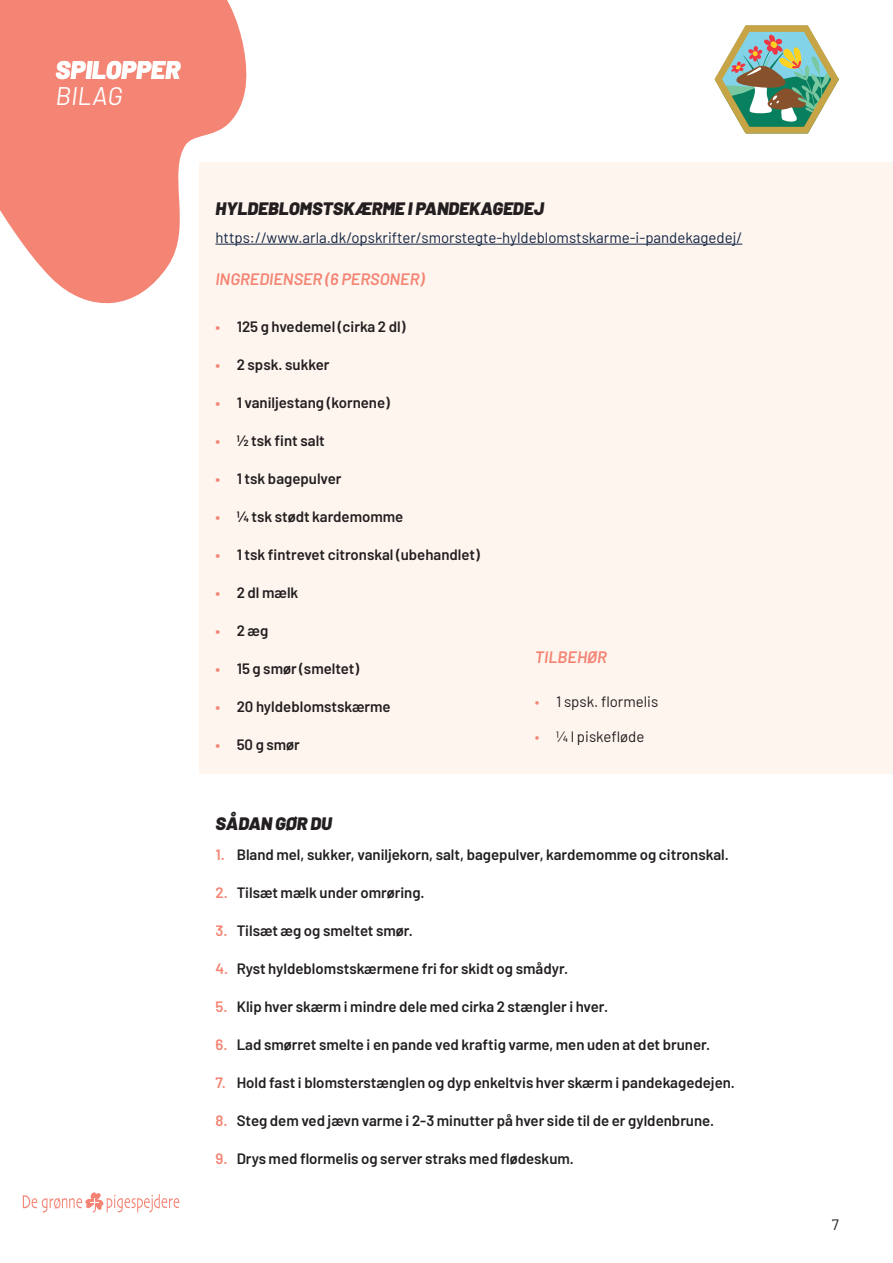
<style>
.page{position:relative;width:893px;height:1263px;background:#fff}
.page>*{position:absolute;margin:0;border:0;box-sizing:border-box;transform-origin:0 0}
.TEMA{font:italic 900 25.5px "Barlow";color:#fff}
.t1{font:italic 25.5px "Barlow";color:#fff}
.Mellemrubrik{font:italic 900 18px "Barlow";color:#231f20}
.Manchet{font:italic 600 16.5px "Barlow";color:#f48473}
.t2{font:600 15px "Barlow";color:#231f20}
.Brødtekst{font:15px "Barlow";color:#122444}
.t3{font:15px "Barlow";color:#231f20}
.s1{color:#f48473}
</style>
<div class="page">
<div style="left:200px;top:162px;width:693px;height:612px;background:#fef5ef"></div>
<hr style="left:215px;top:244px;width:527px;height:1px;background:#122444">
<svg style="left:0;top:0;width:252px;height:401px;fill:#f48473"></svg>
<svg style="left:714px;top:25px;width:125px;height:109px"></svg>
<svg style="left:23px;top:1192px;width:156px;height:20px"></svg>
<p class="TEMA" style="left:56px;top:51px;width:126px">SPILOPPER</p>
<h1 class="t1" style="left:56px;top:77px;width:68px">BILAG</h1>
<p class="Mellemrubrik" style="left:215px;top:195px;width:330px">HYLDEBLOMSTSKÆRME I PANDEKAGEDEJ</p>
<p class="Brødtekst" style="left:215px;top:227px;width:528px">https://www.arla.dk/opskrifter/smorstegte-hyldeblomstskarme-i-pandekagedej/</p>
<p class="Manchet" style="left:215px;top:267px;width:211px">INGREDIENSER (6 PERSONER)</p>
<p class="t2" style="left:215px;top:315px;width:192px"><span class="s1">•</span> 125 g hvedemel (cirka 2 dl)</p>
<p class="t2" style="left:215px;top:353px;width:116px"><span class="s1">•</span> 2 spsk. sukker</p>
<p class="t2" style="left:215px;top:391px;width:176px"><span class="s1">•</span> 1 vaniljestang (kornene)</p>
<p class="t2" style="left:215px;top:429px;width:111px"><span class="s1">•</span> ½ tsk fint salt</p>
<p class="t2" style="left:215px;top:467px;width:128px"><span class="s1">•</span> 1 tsk bagepulver</p>
<p class="t2" style="left:215px;top:505px;width:189px"><span class="s1">•</span> ¼ tsk stødt kardemomme</p>
<p class="t2" style="left:215px;top:543px;width:266px"><span class="s1">•</span> 1 tsk fintrevet citronskal (ubehandlet)</p>
<p class="t2" style="left:215px;top:581px;width:85px"><span class="s1">•</span> 2 dl mælk</p>
<p class="t2" style="left:215px;top:619px;width:54px"><span class="s1">•</span> 2 æg</p>
<p class="t2" style="left:215px;top:657px;width:145px"><span class="s1">•</span> 15 g smør (smeltet)</p>
<p class="t2" style="left:215px;top:695px;width:177px"><span class="s1">•</span> 20 hyldeblomstskærme</p>
<p class="t2" style="left:215px;top:733px;width:86px"><span class="s1">•</span> 50 g smør</p>
<p class="Manchet" style="left:535px;top:645px;width:73px">TILBEHØR</p>
<p class="t3" style="left:535px;top:690px;width:125px"><span class="s1">•</span> 1 spsk. flormelis</p>
<p class="t3" style="left:535px;top:725px;width:111px"><span class="s1">•</span> ¼ l piskefløde</p>
<p class="Mellemrubrik" style="left:215px;top:810px;width:118px">SÅDAN GØR DU</p>
<p class="t2" style="left:215px;top:843px;width:515px"><span class="s1">1.</span> Bland mel, sukker, vaniljekorn, salt, bagepulver, kardemomme og citronskal.</p>
<p class="t2" style="left:215px;top:881px;width:211px"><span class="s1">2.</span> Tilsæt mælk under omrøring.</p>
<p class="t2" style="left:215px;top:919px;width:199px"><span class="s1">3.</span> Tilsæt æg og smeltet smør.</p>
<p class="t2" style="left:215px;top:957px;width:354px"><span class="s1">4.</span> Ryst hyldeblomstskærmene fri for skidt og smådyr.</p>
<p class="t2" style="left:215px;top:995px;width:394px"><span class="s1">5.</span> Klip hver skærm i mindre dele med cirka 2 stængler i hver.</p>
<p class="t2" style="left:215px;top:1033px;width:496px"><span class="s1">6.</span> Lad smørret smelte i en pande ved kraftig varme, men uden at det bruner.</p>
<p class="t2" style="left:215px;top:1071px;width:521px"><span class="s1">7.</span> Hold fast i blomsterstænglen og dyp enkeltvis hver skærm i pandekagedejen.</p>
<p class="t2" style="left:215px;top:1109px;width:500px"><span class="s1">8.</span> Steg dem ved jævn varme i 2-3 minutter på hver side til de er gyldenbrune.</p>
<p class="t2" style="left:215px;top:1147px;width:360px"><span class="s1">9.</span> Drys med flormelis og server straks med flødeskum.</p>
<p class="t3" style="left:832px;top:1214px;width:9px">7</p>
</div>
